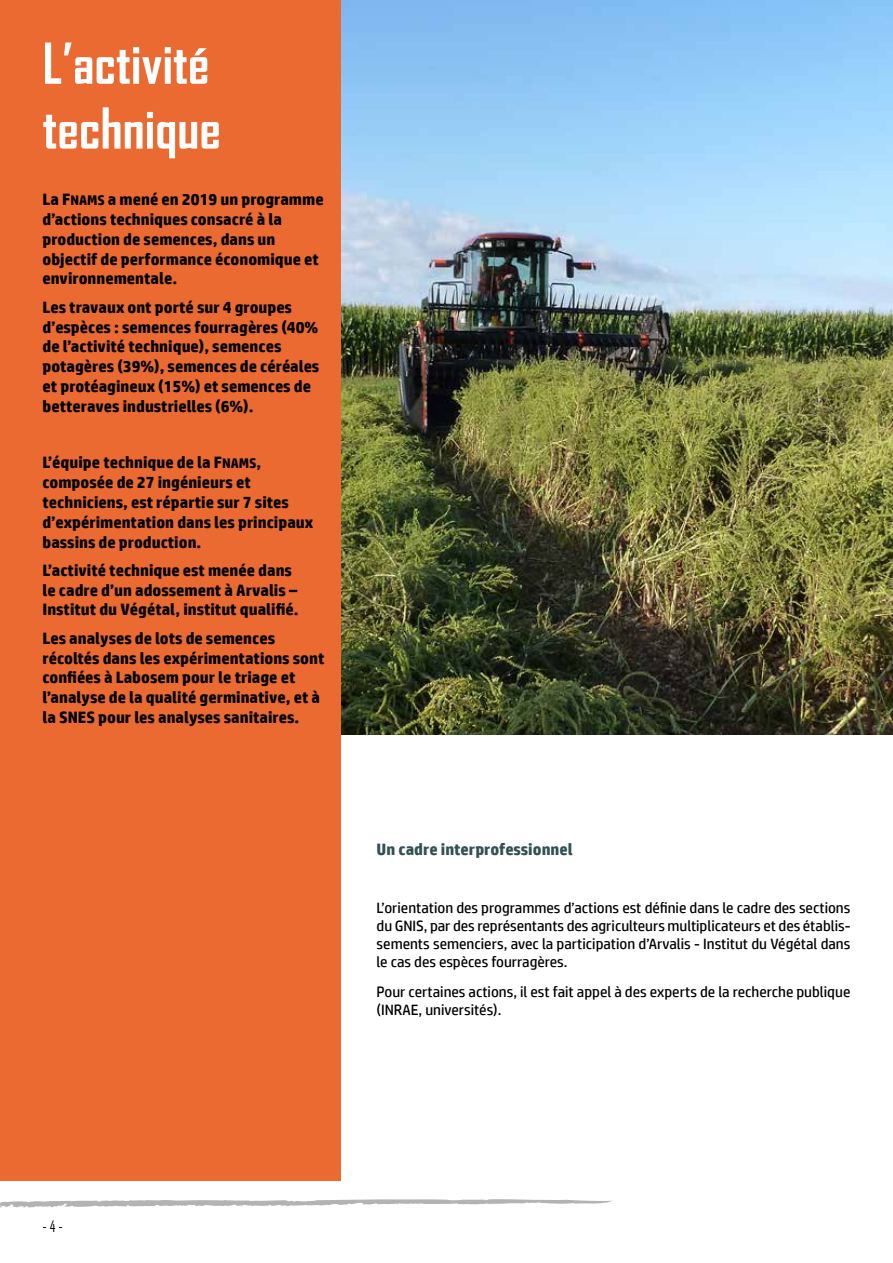
<style>
.page{position:relative;width:893px;height:1263px;background:#fff}
.page>*{position:absolute;margin:0;border:0;box-sizing:border-box;transform-origin:0 0}
.t1{font:700 54px/64.8px "Agency FB";color:#fff}
.t2{font:700 16.5px/19.8px "HP Simplified";color:#000}
.t3{font:700 16.5px "HP Simplified";color:#315154}
.t4{font:15px/18px "HP Simplified";color:#000;text-align:justify}
.t5{font:15px "Agency FB";color:#000}
.s1{font-family:"HP Simplified Bold SC850";font-weight:400}
.s2{font-family:"HP Simplified Bold SC850";font-weight:400;font-size:14.1px}
</style>
<div class="page">
<svg style="left:0;top:1199px;width:612px;height:9px"></svg>
<img style="left:340px;top:0;width:553px;height:735px">
<div style="left:0;top:0;width:340px;height:1181px;background:#eb6a31"></div>
<h1 class="t1" style="left:43px;top:30px;width:180px">L’activité technique</h1>
<p class="t2" style="left:43px;top:189px;width:283px">La <span class="s1">F</span><span class="s2">NAMS</span> a mené en 2019 un programme d’actions techniques consacré à la production de semences, dans un objectif de performance économique et environnementale.</p>
<p class="t2" style="left:43px;top:297px;width:278px">Les travaux ont porté sur 4 groupes d’espèces : semences fourragères (40% de l’activité technique), semences potagères (39%), semences de céréales et protéagineux (15%) et semences de betteraves industrielles (6%).</p>
<p class="t2" style="left:43px;top:452px;width:272px">L’équipe technique de la <span class="s1">F</span><span class="s2">NAMS</span>, composée de 27 ingénieurs et techniciens, est répartie sur 7 sites d’expérimentation dans les principaux bassins de production.</p>
<p class="t2" style="left:43px;top:560px;width:258px">L’activité technique est menée dans le cadre d’un adossement à Arvalis –<br>Institut du Végétal, institut qualifié.</p>
<p class="t2" style="left:43px;top:628px;width:283px">Les analyses de lots de semences récoltés dans les expérimentations sont confiées à Labosem pour le triage et l’analyse de la qualité germinative, et à la SNES pour les analyses sanitaires.</p>
<p class="t3" style="left:377px;top:840px;width:198px">Un cadre interprofessionnel</p>
<p class="t4" style="left:377px;top:898px;width:475px">L’orientation des programmes d’actions est définie dans le cadre des sections du GNIS, par des représentants des agriculteurs multiplicateurs et des établis&shy;sements semenciers, avec la participation d’Arvalis - Institut du Végétal dans le cas des espèces fourragères.</p>
<p class="t4" style="left:377px;top:983px;width:475px">Pour certaines actions, il est fait appel à des experts de la recherche publique (INRAE, universités).</p>
<p class="t5" style="left:43px;top:1217px;width:22px">- 4 -</p>
</div>
